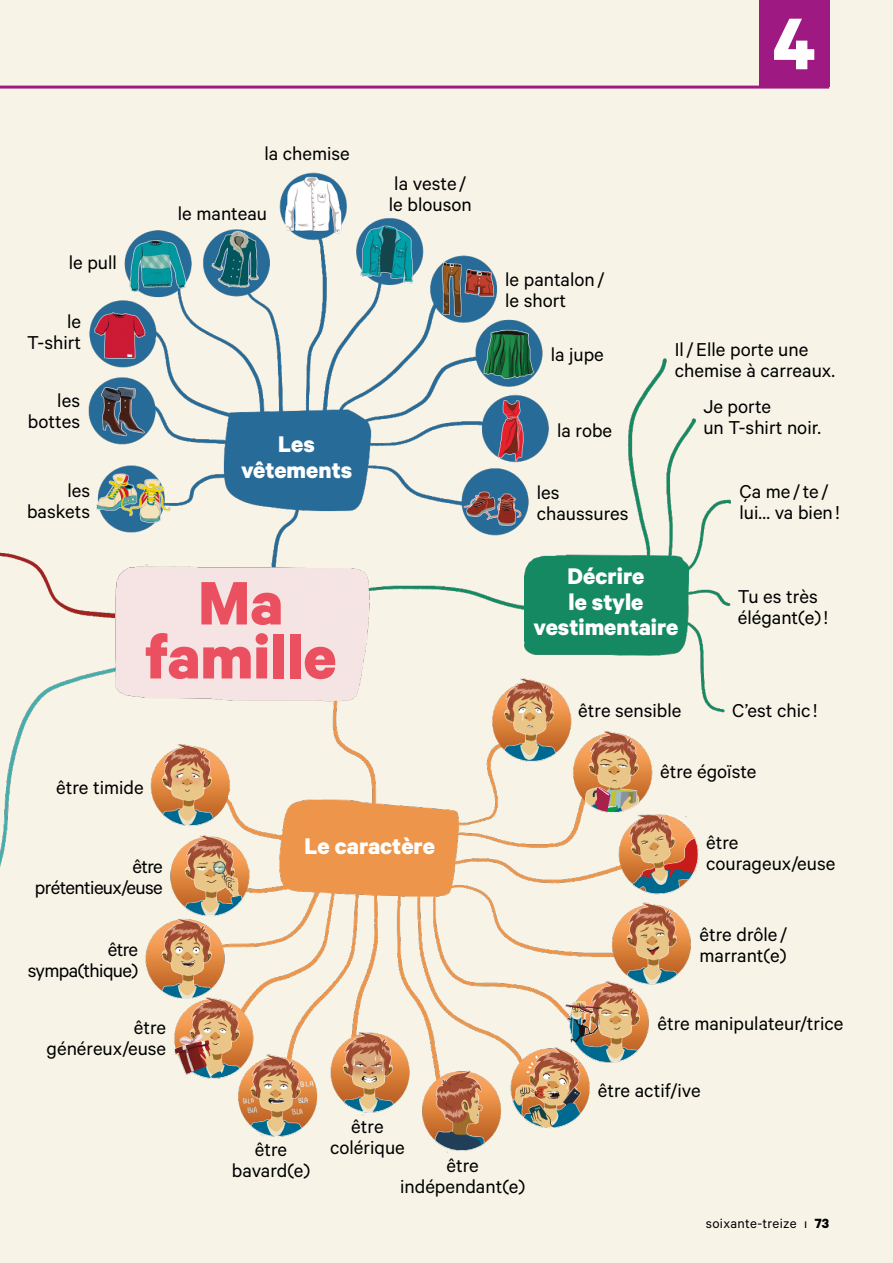
<style>
.page{position:relative;width:893px;height:1263px;background:#f7f4e7}
.page>*{position:absolute;margin:0;border:0;box-sizing:border-box;transform-origin:0 0}
.t1{font:700 82.35px "Calibre";color:#fff}
.t2{font:700 69px/54px "Calibre";color:#ea505f;text-align:center}
._04_MAPA_TEXT_TIT{font:700 25.5px/25.5px "Calibre";color:#fff;text-align:center}
._04_MAPA_TEXT_GENERA{font:21px/21px "Calibre";color:#000}
._04_MAPA_TEXT_GENERA-2{font:21px/21px "Calibre";letter-spacing:-.03em;color:#000;text-align:right}
._01_PAGINACION_DCHA{font:15px "Calibre";letter-spacing:.02em;color:#000}
.s1{font-weight:700}
</style>
<div class="page">
<hr style="left:0;top:86px;width:829px;height:3px;background:#9e1981">
<div style="left:759px;top:0;width:70px;height:87px;background:#9e1981"></div>
<img style="left:0;top:145px;width:829px;height:1054px">
<p class="_04_MAPA_TEXT_GENERA" style="left:69px;top:251px;width:50px">le pull</p>
<p class="_04_MAPA_TEXT_GENERA" style="left:67px;top:310px;width:15px">le</p>
<p class="_04_MAPA_TEXT_GENERA" style="left:27px;top:331px;width:55px">T-shirt</p>
<p class="_04_MAPA_TEXT_GENERA" style="left:57px;top:390px;width:24px">les</p>
<p class="_04_MAPA_TEXT_GENERA" style="left:28px;top:411px;width:54px">bottes</p>
<p class="_04_MAPA_TEXT_GENERA" style="left:67px;top:479px;width:24px">les</p>
<p class="_04_MAPA_TEXT_GENERA" style="left:27px;top:500px;width:65px">baskets</p>
<p class="_04_MAPA_TEXT_GENERA" style="left:264px;top:142px;width:87px">la chemise</p>
<p class="_04_MAPA_TEXT_GENERA" style="left:178px;top:202px;width:91px">le manteau</p>
<p class="_04_MAPA_TEXT_TIT" style="left:241px;top:431px;width:113px">Les vêtements</p>
<p class="t2" style="left:145px;top:574px;width:193px">Ma famille</p>
<p class="_04_MAPA_TEXT_GENERA" style="left:389px;top:172px;width:84px">la veste / le blouson</p>
<p class="_04_MAPA_TEXT_GENERA" style="left:56px;top:777px;width:89px">être timide</p>
<p class="_04_MAPA_TEXT_GENERA-2" style="left:35px;top:855px;width:129px">être prétentieux/euse</p>
<p class="_04_MAPA_TEXT_GENERA-2" style="left:28px;top:938px;width:112px">être sympa(thique)</p>
<p class="_04_MAPA_TEXT_GENERA" style="left:134px;top:1017px;width:34px">être</p>
<p class="_04_MAPA_TEXT_GENERA" style="left:47px;top:1038px;width:121px">généreux/euse</p>
<p class="_04_MAPA_TEXT_TIT" style="left:305px;top:833px;width:132px">Le caractère</p>
<p class="_04_MAPA_TEXT_GENERA" style="left:351px;top:1115px;width:34px">être</p>
<h1 class="t1" style="left:772px;top:-7px;width:45px">4</h1>
<p class="_04_MAPA_TEXT_GENERA" style="left:505px;top:268px;width:101px">le pantalon / le short</p>
<p class="_04_MAPA_TEXT_GENERA" style="left:551px;top:343px;width:55px">la jupe</p>
<p class="_04_MAPA_TEXT_GENERA" style="left:557px;top:419px;width:57px">la robe</p>
<p class="_04_MAPA_TEXT_GENERA" style="left:537px;top:481px;width:24px">les</p>
<p class="_04_MAPA_TEXT_GENERA" style="left:537px;top:502px;width:93px">chaussures</p>
<p class="_04_MAPA_TEXT_GENERA" style="left:675px;top:338px;width:162px">Il/Elle porte une chemise à carreaux.</p>
<p class="_04_MAPA_TEXT_GENERA" style="left:703px;top:396px;width:119px">Je porte<br>un T-shirt noir.</p>
<p class="_04_MAPA_TEXT_GENERA" style="left:739px;top:480px;width:102px">Ça me/te/ lui… va bien !</p>
<p class="_04_MAPA_TEXT_TIT" style="left:533px;top:563px;width:146px">Décrire<br>le style vestimentaire</p>
<p class="_04_MAPA_TEXT_GENERA" style="left:578px;top:700px;width:105px">être sensible</p>
<p class="_04_MAPA_TEXT_GENERA" style="left:738px;top:585px;width:92px">Tu es très élégant(e)!</p>
<p class="_04_MAPA_TEXT_GENERA" style="left:732px;top:700px;width:87px">C’est chic !</p>
<p class="_04_MAPA_TEXT_GENERA" style="left:660px;top:760px;width:98px">être égoïste</p>
<p class="_04_MAPA_TEXT_GENERA" style="left:706px;top:831px;width:131px">être courageux/euse</p>
<p class="_04_MAPA_TEXT_GENERA" style="left:699px;top:923px;width:89px">être drôle / marrant(e)</p>
<p class="_04_MAPA_TEXT_GENERA" style="left:657px;top:1012px;width:188px">être manipulateur/trice</p>
<p class="_04_MAPA_TEXT_GENERA" style="left:598px;top:1079px;width:104px">être actif/ive</p>
<p class="_04_MAPA_TEXT_GENERA" style="left:255px;top:1138px;width:34px">être</p>
<p class="_04_MAPA_TEXT_GENERA" style="left:330px;top:1136px;width:76px">colérique</p>
<p class="_04_MAPA_TEXT_GENERA" style="left:232px;top:1159px;width:80px">bavard(e)</p>
<p class="_04_MAPA_TEXT_GENERA" style="left:446px;top:1154px;width:34px">être</p>
<p class="_04_MAPA_TEXT_GENERA" style="left:400px;top:1175px;width:126px">indépendant(e)</p>
<p class="_01_PAGINACION_DCHA" style="left:706px;top:1214px;width:125px">soixante-treize ı <span class="s1">73</span></p>
</div>
